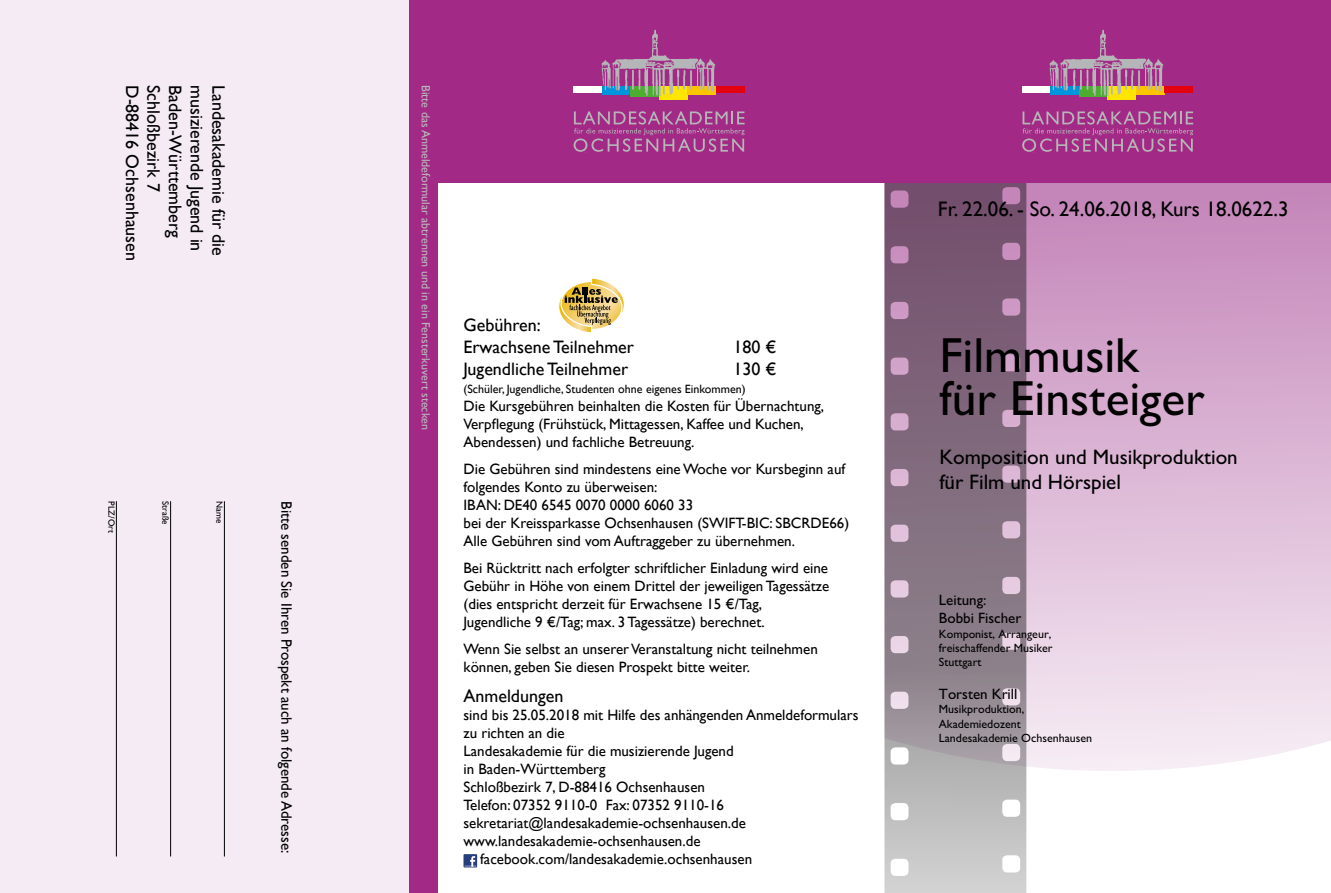
<style>
.page{position:relative;width:1331px;height:893px;background:#fff}
.page>*{position:absolute;margin:0;border:0;box-sizing:border-box;transform-origin:0 0}
.t1{font:49.5px/43.5px "M Gill Sans";color:#000}
.t2{font:21px/25.2px "M Gill Sans";color:#000}
.t3{font:21px "Gill Sans";color:#000}
.t4{font:18px/21.6px "Gill Sans";color:#000}
.t5{font:15px/18px "Gill Sans";color:#000}
.t6{font:15px/18px "M Gill Sans";color:#000}
.t7{font:12px/14.4px "M Gill Sans";color:#000;text-align:justify}
.t8{font:12px "Gill Sans";color:#b7b8b9}
.t9{font:12px "Gill Sans";color:#000}
.t10{font:9px "Gill Sans";color:#000}
</style>
<div class="page">
<svg style="left:1026px;top:183px;width:305px;height:588px;background:#dcb8d6"></svg>
<svg style="left:884px;top:183px;width:142px;height:710px;background:#958292"></svg>
<div style="left:438px;top:0;width:893px;height:183px;background:#a32986"></div>
<svg style="left:1022px;top:111px;width:171px;height:42px"></svg>
<div style="left:1022px;top:86px;width:29px;height:7px;background:#fff"></div>
<div style="left:1108px;top:86px;width:28px;height:14px;background:#ffe500"></div>
<div style="left:1164px;top:86px;width:29px;height:7px;background:#e3000f"></div>
<img style="left:1049px;top:29px;width:116px;height:68px">
<svg style="left:574px;top:111px;width:171px;height:42px"></svg>
<div style="left:574px;top:86px;width:28px;height:7px;background:#fff"></div>
<div style="left:659px;top:86px;width:28px;height:14px;background:#ffe500"></div>
<div style="left:716px;top:86px;width:28px;height:7px;background:#e3000f"></div>
<img style="left:601px;top:29px;width:115px;height:68px">
<div style="left:0;top:0;width:416px;height:893px;background:#f4ebf5"></div>
<div style="left:410px;top:0;width:28px;height:893px;background:#a32986"></div>
<div style="left:463px;top:854px;width:14px;height:13px;background:#263e7d"></div>
<svg style="left:470px;top:856px;width:5px;height:11px"></svg>
<hr style="left:224px;top:501px;width:1px;height:355px;background:#000">
<hr style="left:170px;top:501px;width:1px;height:355px;background:#000">
<hr style="left:116px;top:501px;width:1px;height:355px;background:#000">
<svg style="left:558px;top:278px;width:67px;height:55px"></svg>
<p class="t4" style="left:143px;top:85px;width:177px;rotate:90deg">D-88416 Ochsenhausen</p>
<p class="t4" style="left:165px;top:85px;width:108px;rotate:90deg">Schloßbezirk 7</p>
<p class="t4" style="left:186px;top:85px;width:154px;rotate:90deg">Baden-Württemberg</p>
<p class="t4" style="left:208px;top:85px;width:168px;rotate:90deg">musizierende Jugend in</p>
<p class="t4" style="left:229px;top:85px;width:172px;rotate:90deg">Landesakademie für die</p>
<p class="t10" style="left:117px;top:501px;width:33px;rotate:90deg">PLZ/Ort</p>
<p class="t10" style="left:171px;top:501px;width:25px;rotate:90deg">Straße</p>
<p class="t10" style="left:225px;top:501px;width:24px;rotate:90deg">Name</p>
<p class="t5" style="left:296px;top:501px;width:354px;rotate:90deg">Bitte senden Sie Ihren Prospekt auch an folgende Adresse:</p>
<p class="t8" style="left:433px;top:85px;width:346px;rotate:90deg">Bitte das Anmeldeformular abtrennen und in ein Fensterkuvert stecken</p>
<p class="t4" style="left:463px;top:314px;width:172px">Gebühren:<br>Erwachsene Teilnehmer</p>
<p class="t4" style="left:733px;top:336px;width:44px">180 €</p>
<p class="t4" style="left:463px;top:357px;width:166px">Jugendliche Teilnehmer</p>
<p class="t4" style="left:733px;top:357px;width:44px">130 €</p>
<p class="t9" style="left:463px;top:381px;width:284px">(Schüler, Jugendliche, Studenten ohne eigenes Einkommen)</p>
<p class="t5" style="left:463px;top:396px;width:362px">Die Kursgebühren beinhalten die Kosten für Übernachtung,<br>Verpflegung (Frühstück, Mittagessen, Kaffee und Kuchen,<br>Abendessen) und fachliche Betreuung.</p>
<p class="t5" style="left:463px;top:459px;width:387px">Die Gebühren sind mindestens eine Woche vor Kursbeginn auf folgendes Konto zu überweisen:<br>IBAN: DE40 6545 0070 0000 6060 33<br>bei der Kreissparkasse Ochsenhausen (SWIFT-BIC: SBCRDE66)<br>Alle Gebühren sind vom Auftraggeber zu übernehmen.</p>
<p class="t5" style="left:463px;top:558px;width:367px">Bei Rücktritt nach erfolgter schriftlicher Einladung wird eine Gebühr in Höhe von einem Drittel der jeweiligen Tagessätze (dies entspricht derzeit für Erwachsene 15 €/Tag, Jugendliche 9 €/Tag; max. 3 Tagessätze) berechnet.</p>
<p class="t5" style="left:463px;top:639px;width:356px">Wenn Sie selbst an unserer Veranstaltung nicht teilnehmen können, geben Sie diesen Prospekt bitte weiter.</p>
<p class="t4" style="left:463px;top:685px;width:101px">Anmeldungen</p>
<p class="t5" style="left:463px;top:706px;width:397px">sind bis 25.05.2018 mit Hilfe des anhängenden Anmeldeformulars</p>
<p class="t5" style="left:463px;top:724px;width:103px">zu richten an die</p>
<p class="t5" style="left:463px;top:742px;width:272px">Landesakademie für die musizierende Jugend</p>
<p class="t5" style="left:463px;top:760px;width:144px">in Baden-Württemberg</p>
<p class="t5" style="left:463px;top:778px;width:243px">Schloßbezirk 7, D-88416 Ochsenhausen</p>
<p class="t5" style="left:463px;top:796px;width:262px">Telefon: 07352 9110-0 Fax: 07352 9110-16</p>
<p class="t5" style="left:463px;top:814px;width:284px">sekretariat@landesakademie-ochsenhausen.de</p>
<p class="t5" style="left:463px;top:832px;width:239px">www.landesakademie-ochsenhausen.de</p>
<p class="t5" style="left:480px;top:850px;width:273px">facebook.com/landesakademie.ochsenhausen</p>
<h2 class="t3" style="left:938px;top:196px;width:352px">Fr. 22.06. - So. 24.06.2018, Kurs 18.0622.3</h2>
<h1 class="t1" style="left:939px;top:333px;width:267px">Filmmusik für Einsteiger</h1>
<h2 class="t2" style="left:939px;top:444px;width:300px">Komposition und Musikproduktion für Film und Hörspiel</h2>
<p class="t6" style="left:939px;top:591px;width:84px">Leitung:<br>Bobbi Fischer</p>
<p class="t7" style="left:939px;top:626px;width:115px">Komponist, Arrangeur, freischaffender Musiker Stuttgart</p>
<p class="t6" style="left:939px;top:685px;width:80px">Torsten Krill</p>
<p class="t7" style="left:939px;top:702px;width:155px;text-align:left">Musikproduktion,<br>Akademiedozent<br>Landesakademie Ochsenhausen</p>
</div>
